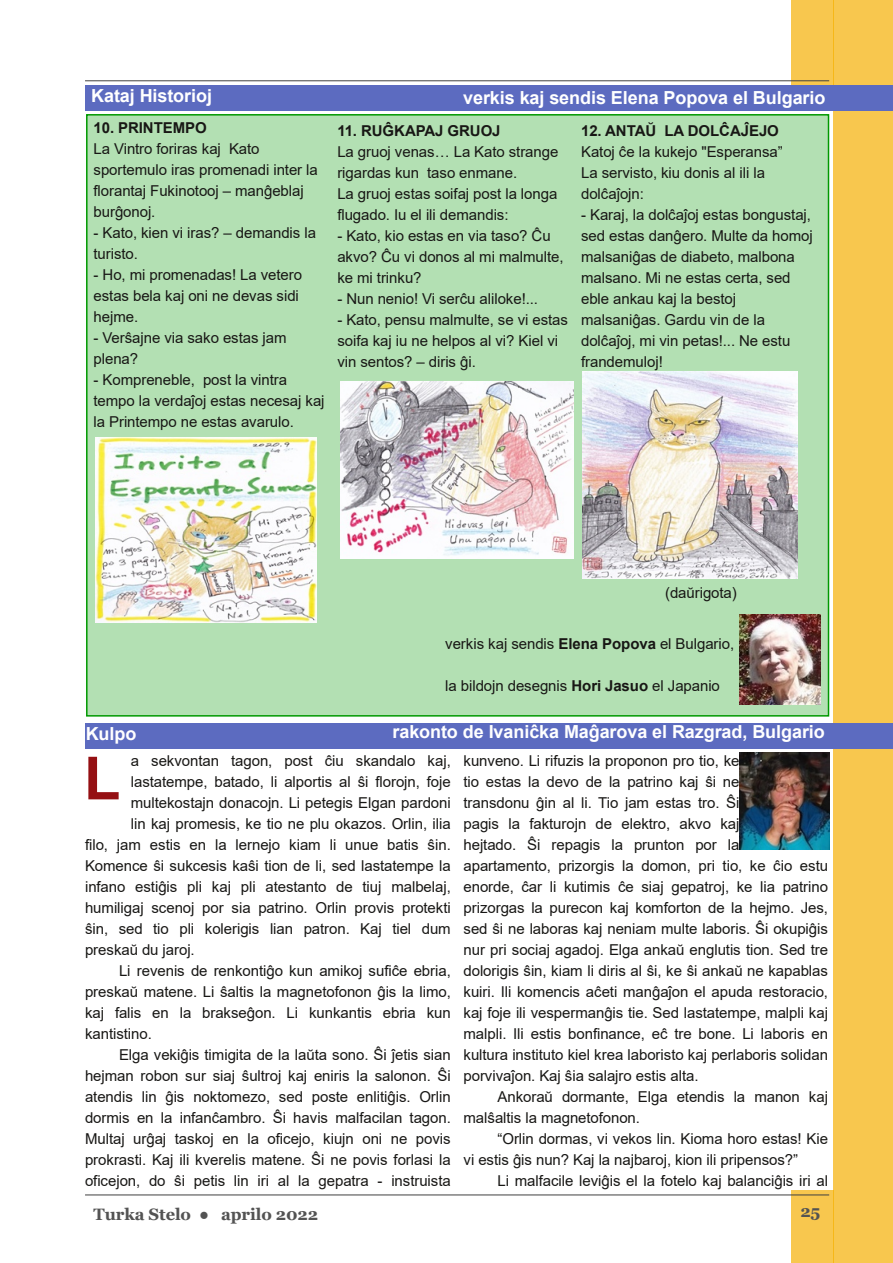
<style>
.page{position:relative;width:893px;height:1263px;background:#fff}
.page>*{position:absolute;margin:0;border:0;box-sizing:border-box;transform-origin:0 0}
.t1{font:700 60px "Arial";color:#951013}
.t2{font:700 18px "Arial";letter-spacing:-.005em;color:#fff}
.t3{font:700 16.5px "Georgia";letter-spacing:-.005em;color:#535353}
.t4{font:15px/21px "Arial";letter-spacing:-.005em;color:#181715}
.t5{font:700 15px "Arial";color:#181715}
.s1{font-weight:700}
</style>
<div class="page">
<div style="left:791px;top:1191px;width:42px;height:72px;background:#f8c74e"></div>
<div style="left:791px;top:0;width:42px;height:85px;background:#f8c74e"></div>
<div style="left:833px;top:0;width:60px;height:1263px;background:#f8c74e"></div>
<hr style="left:85px;top:1195px;width:744px;height:1px;background:#404040">
<hr style="left:85px;top:81px;width:744px;height:1px;background:#404040">
<div style="left:87px;top:115px;width:741px;height:601px;background:#b3e0b3"></div>
<div style="left:85px;top:85px;width:808px;height:26px;background:#5c6bc0"></div>
<img style="left:95px;top:437px;width:222px;height:186px">
<img style="left:340px;top:381px;width:233px;height:177px">
<img style="left:582px;top:372px;width:215px;height:206px">
<img style="left:740px;top:615px;width:80px;height:89px">
<div style="left:85px;top:723px;width:808px;height:25px;background:#5c6bc0"></div>
<img style="left:740px;top:752px;width:89px;height:98px">
<p class="t2" style="left:91px;top:86px;width:122px">Kataj Historioj</p>
<p class="t2" style="left:463px;top:87px;width:364px">verkis kaj sendis Elena Popova el Bulgario</p>
<p class="t5" style="left:94px;top:119px;width:115px">10. PRINTEMPO</p>
<p class="t4" style="left:94px;top:138px;width:226px">La Vintro foriras kaj Kato sportemulo iras promenadi inter la florantaj Fukinotooj – manĝeblaj burĝonoj.</p>
<p class="t4" style="left:94px;top:222px;width:224px">- Kato, kien vi iras? – demandis la turisto.</p>
<p class="t4" style="left:94px;top:264px;width:210px">- Ho, mi promenadas! La vetero estas bela kaj oni ne devas sidi hejme.</p>
<p class="t4" style="left:94px;top:327px;width:195px">- Verŝajne via sako estas jam plena?</p>
<p class="t4" style="left:94px;top:369px;width:233px">- Kompreneble, post la vintra tempo la verdaĵoj estas necesaj kaj la Printempo ne estas avarulo.</p>
<p class="t5" style="left:337px;top:122px;width:165px">11. RUĜKAPAJ GRUOJ</p>
<p class="t4" style="left:337px;top:141px;width:223px">La gruoj venas… La Kato strange rigardas kun taso enmane.<br>La gruoj estas soifaj post la longa flugado. Iu el ili demandis:</p>
<p class="t4" style="left:337px;top:225px;width:228px">- Kato, kio estas en via taso? Ĉu akvo? Ĉu vi donos al mi malmulte, ke mi trinku?</p>
<p class="t4" style="left:337px;top:288px;width:202px">- Nun nenio! Vi serĉu aliloke!...</p>
<p class="t4" style="left:337px;top:309px;width:232px">- Kato, pensu malmulte, se vi estas soifa kaj iu ne helpos al vi? Kiel vi vin sentos? – diris ĝi.</p>
<p class="t5" style="left:581px;top:122px;width:199px">12. ANTAŬ LA DOLĈAĴEJO</p>
<p class="t4" style="left:581px;top:141px;width:203px">Katoj ĉe la kukejo "Esperansa”<br>La servisto, kiu donis al ili la dolĉaĵojn:</p>
<p class="t4" style="left:581px;top:204px;width:233px">- Karaj, la dolĉaĵoj estas bongustaj, sed estas danĝero. Multe da homoj malsaniĝas de diabeto, malbona malsano. Mi ne estas certa, sed eble ankau kaj la bestoj malsaniĝas. Gardu vin de la dolĉaĵoj, mi vin petas!... Ne estu frandemuloj!</p>
<p class="t4" style="left:665px;top:582px;width:73px">(daŭrigota)</p>
<p class="t4" style="left:445px;top:633px;width:291px">verkis kaj sendis <span class="s1">Elena Popova</span> el Bulgario,</p>
<p class="t4" style="left:445px;top:675px;width:276px">la bildojn desegnis <span class="s1">Hori Jasuo</span> el Japanio</p>
<p class="t2" style="left:86px;top:723px;width:52px">Kulpo</p>
<p class="t2" style="left:392px;top:722px;width:434px">rakonto de Ivaniĉka Maĝarova el Razgrad, Bulgario</p>
<p class="t4" style="left:131px;top:750px;width:322px">a sekvontan tagon, post ĉiu skandalo kaj,</p>
<p class="t4" style="left:131px;top:771px;width:322px">lastatempe, batado, li alportis al ŝi florojn, foje</p>
<p class="t4" style="left:131px;top:792px;width:321px">multekostajn donacojn. Li petegis Elgan pardoni</p>
<p class="t4" style="left:131px;top:813px;width:322px">lin kaj promesis, ke tio ne plu okazos. Orlin, ilia</p>
<p class="t4" style="left:85px;top:834px;width:367px">filo, jam estis en la lernejo kiam li unue batis ŝin.</p>
<p class="t4" style="left:85px;top:855px;width:367px">Komence ŝi sukcesis kaŝi tion de li, sed lastatempe la</p>
<p class="t4" style="left:85px;top:876px;width:367px">infano estiĝis pli kaj pli atestanto de tiuj malbelaj,</p>
<p class="t4" style="left:85px;top:897px;width:367px">humiligaj scenoj por sia patrino. Orlin provis protekti</p>
<p class="t4" style="left:85px;top:918px;width:367px">ŝin, sed tio pli kolerigis lian patron. Kaj tiel dum</p>
<p class="t4" style="left:85px;top:939px;width:111px">preskaŭ du jaroj.</p>
<p class="t4" style="left:119px;top:960px;width:333px">Li revenis de renkontiĝo kun amikoj sufiĉe ebria,</p>
<p class="t4" style="left:85px;top:981px;width:367px">preskaŭ matene. Li ŝaltis la magnetofonon ĝis la limo,</p>
<p class="t4" style="left:85px;top:1002px;width:367px">kaj falis en la brakseĝon. Li kunkantis ebria kun</p>
<p class="t4" style="left:85px;top:1023px;width:68px">kantistino.</p>
<p class="t4" style="left:119px;top:1044px;width:333px">Elga vekiĝis timigita de la laŭta sono. Ŝi ĵetis sian</p>
<p class="t4" style="left:85px;top:1065px;width:367px">hejman robon sur siaj ŝultroj kaj eniris la salonon. Ŝi</p>
<p class="t4" style="left:85px;top:1086px;width:367px">atendis lin ĝis noktomezo, sed poste enlitiĝis. Orlin</p>
<p class="t4" style="left:85px;top:1107px;width:367px">dormis en la infanĉambro. Ŝi havis malfacilan tagon.</p>
<p class="t4" style="left:85px;top:1128px;width:367px">Multaj urĝaj taskoj en la oficejo, kiujn oni ne povis</p>
<p class="t4" style="left:85px;top:1149px;width:367px">prokrasti. Kaj ili kverelis matene. Ŝi ne povis forlasi la</p>
<p class="t4" style="left:85px;top:1170px;width:367px">oficejon, do ŝi petis lin iri al la gepatra - instruista</p>
<p class="t4" style="left:463px;top:750px;width:366px">kunveno. Li rifuzis la proponon pro tio, ke<br>tio estas la devo de la patrino kaj ŝi ne<br>transdonu ĝin al li. Tio jam estas tro. Ŝi<br>pagis la fakturojn de elektro, akvo kaj<br>hejtado. Ŝi repagis la prunton por la apartamento, prizorgis la domon, pri tio, ke ĉio estu enorde, ĉar li kutimis ĉe siaj gepatroj, ke lia patrino prizorgas la purecon kaj komforton de la hejmo. Jes, sed ŝi ne laboras kaj neniam multe laboris. Ŝi okupiĝis nur pri sociaj agadoj. Elga ankaŭ englutis tion. Sed tre dolorigis ŝin, kiam li diris al ŝi, ke ŝi ankaŭ ne kapablas kuiri. Ili komencis aĉeti manĝaĵon el apuda restoracio, kaj foje ili vespermanĝis tie. Sed lastatempe, malpli kaj malpli. Ili estis bonfinance, eĉ tre bone. Li laboris en kultura instituto kiel krea laboristo kaj perlaboris solidan porvivaĵon. Kaj ŝia salajro estis alta.</p>
<p class="t4" style="left:463px;top:1086px;width:366px;text-indent:34px">Ankoraŭ dormante, Elga etendis la manon kaj malŝaltis la magnetofonon.</p>
<p class="t4" style="left:463px;top:1128px;width:366px;text-indent:34px">“Orlin dormas, vi vekos lin. Kioma horo estas! Kie vi estis ĝis nun? Kaj la najbaroj, kion ili pripensos?”</p>
<p class="t4" style="left:497px;top:1170px;width:332px">Li malfacile leviĝis el la fotelo kaj balanciĝis iri al</p>
<h1 class="t1" style="left:84px;top:745px;width:38px">L</h1>
<p class="t3" style="left:94px;top:1205px;width:226px">Turka Stelo ● aprilo 2022</p>
<p class="t3" style="left:800px;top:1201px;width:22px">25</p>
</div>
